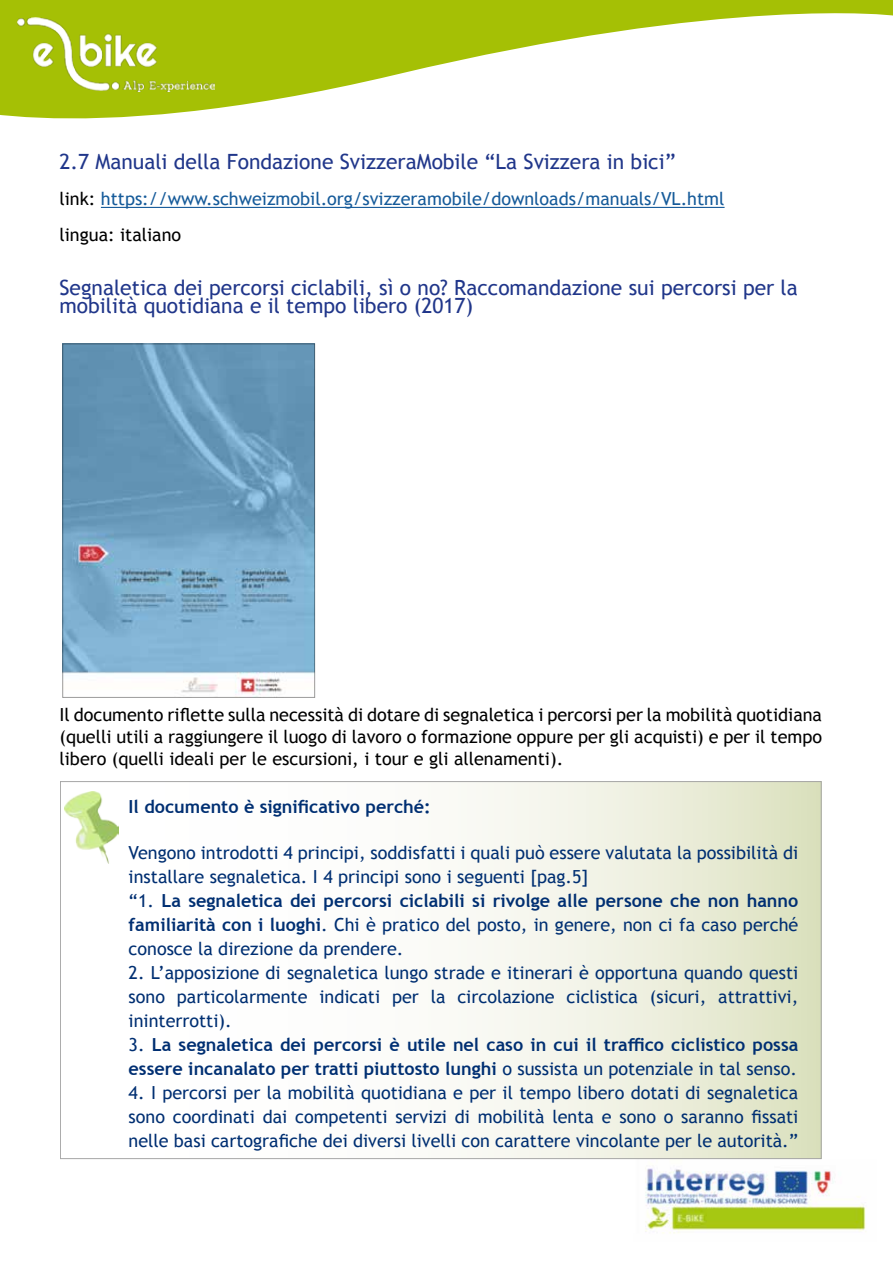
<style>
.page{position:relative;width:893px;height:1263px;background:#fff}
.page>*{position:absolute;margin:0;border:0;box-sizing:border-box;transform-origin:0 0}
.t1{font:21px/18px "Trebuchet MS";color:#20368a}
.t2{font:18px/24px "Trebuchet MS";color:#002f72;text-align:justify}
.t3{font:18px/21.6px "Trebuchet MS";color:#000;text-align:justify}
.t4{font:700 18px/24px "Trebuchet MS";color:#002f72}
.t5{font:18px/36px "Trebuchet MS";color:#165b9a}
.s1{color:#000}
.s2{font-weight:700}
.s3{font-weight:400}
</style>
<div class="page">
<svg style="left:0;top:0;width:893px;height:119px"></svg>
<img style="left:17px;top:17px;width:198px;height:74px">
<img style="left:634px;top:1159px;width:232px;height:75px">
<svg style="left:64px;top:783px;width:755px;height:374px"></svg>
<hr style="left:101px;top:207px;width:624px;height:1px;background:#165b9a">
<img style="left:65px;top:346px;width:248px;height:349px">
<p class="t1" style="left:60px;top:153px;width:618px">2.7 Manuali della Fondazione SvizzeraMobile “La Svizzera in bici”</p>
<p class="t5" style="left:60px;top:181px;width:666px"><span class="s1">link:</span> https://www.schweizmobil.org/svizzeramobile/downloads/manuals/VL.html <span class="s1">lingua: italiano</span></p>
<p class="t1" style="left:60px;top:279px;width:740px">Segnaletica dei percorsi ciclabili, sì o no? Raccomandazione sui percorsi per la mobilità quotidiana e il tempo libero (2017)</p>
<p class="t3" style="left:60px;top:704px;width:764px">Il documento riflette sulla necessità di dotare di segnaletica i percorsi per la mobilità quotidiana (quelli utili a raggiungere il luogo di lavoro o formazione oppure per gli acquisti) e per il tempo libero (quelli ideali per le escursioni, i tour e gli allenamenti).</p>
<p class="t4" style="left:129px;top:795px;width:304px">Il documento è significativo perché:</p>
<p class="t2" style="left:129px;top:840px;width:671px;text-align:left">Vengono introdotti 4 principi, soddisfatti i quali può essere valutata la possibilità di installare segnaletica. I 4 principi sono i seguenti [pag.5]<br>“1. <span class="s2">La segnaletica dei percorsi ciclabili si rivolge alle persone che non hanno familiarità con i luoghi</span>. Chi è pratico del posto, in genere, non ci fa caso perché conosce la direzione da prendere.</p>
<p class="t2" style="left:129px;top:960px;width:671px">2. L’apposizione di segnaletica lungo strade e itinerari è opportuna quando questi sono particolarmente indicati per la circolazione ciclistica (sicuri, attrattivi, ininterrotti).</p>
<p class="t4" style="left:129px;top:1033px;width:671px"><span class="s3">3.</span> La segnaletica dei percorsi è utile nel caso in cui il traffico ciclistico possa essere incanalato per tratti piuttosto lunghi <span class="s3">o sussista un potenziale in tal senso.</span></p>
<p class="t2" style="left:129px;top:1080px;width:671px">4. I percorsi per la mobilità quotidiana e per il tempo libero dotati di segnaletica sono coordinati dai competenti servizi di mobilità lenta e sono o saranno fissati nelle basi cartografiche dei diversi livelli con carattere vincolante per le autorità.”</p>
</div>
